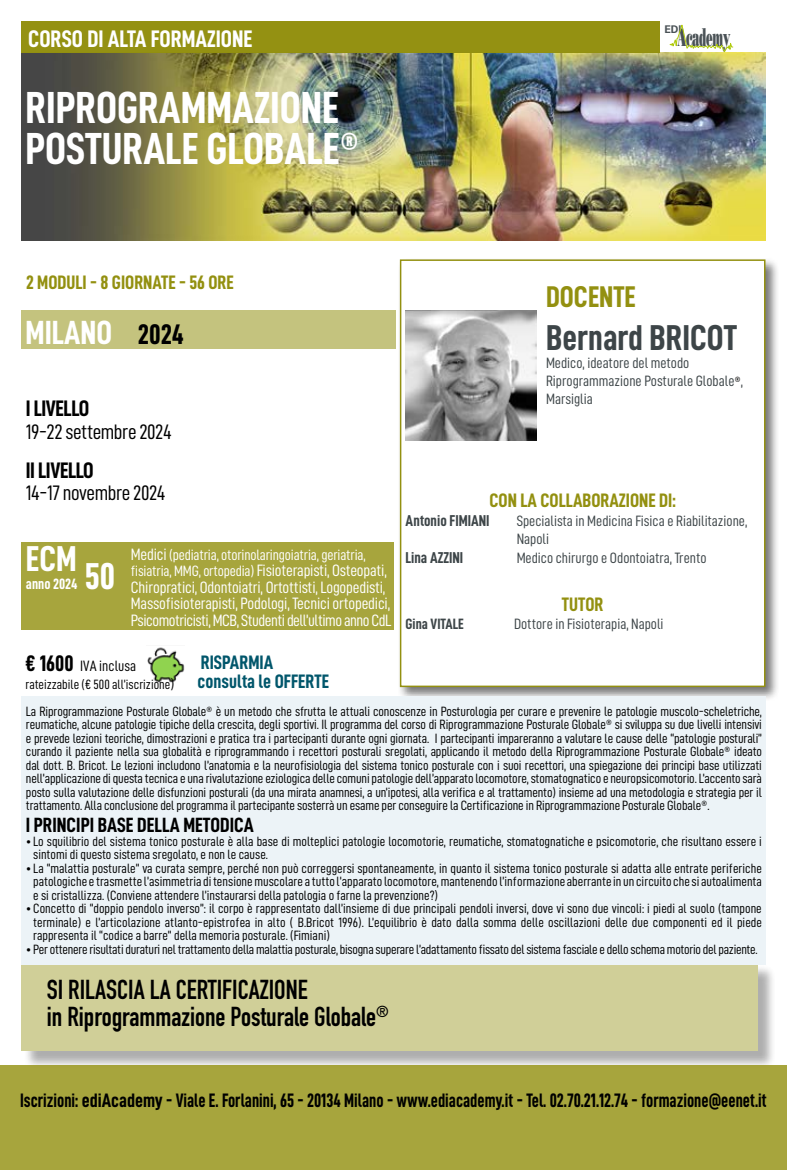
<style>
.page{position:relative;width:787px;height:1170px;background:#fff}
.page>*{position:absolute;margin:0;border:0;box-sizing:border-box;transform-origin:0 0}
.t1{font:45px/40.5px "D DIN Condensed Bold";color:#fff}
.t2{font:37.5px "D DIN Condensed Bold";color:#fff}
.t3{font:36px "D DIN Condensed Bold";color:#3d4548}
.t4{font:36px "D DIN Condensed Bold";color:#fff}
.t5{font:33.6px "D DIN Condensed Bold";color:#fff}
.t6{font:30px "D DIN Condensed Bold";color:#939010}
.t7{font:700 27px/27px "DIN Condensed";color:#000}
.t8{font:25.35px "Bodoni Std Poster";letter-spacing:-.03em;color:#4a5256;scale:.43 1}
.t9{font:24px "D DIN Condensed Bold";color:#fff}
.t10{font:22.5px "D DIN Condensed Bold";letter-spacing:-.02em;color:#000}
.t11{font:21px "D DIN Condensed";letter-spacing:-.02em;color:#000}
.t12{font:20.7px "D DIN Condensed Bold";color:#000}
.t13{font:19.5px "D DIN Condensed Bold";color:#000;scale:.9 1}
.t14{font:19.5px "D DIN Condensed Bold";color:#939010}
.t15{font:19.5px/19.5px "D DIN Condensed Bold";color:#00566b}
.t16{font:16.5px/16.5px "D DIN Condensed";letter-spacing:-.01em;color:#fff}
.t17{font:15.75px "D DIN Condensed Bold";color:#3d4548}
.t18{font:15px/18px "D DIN Condensed";color:#3d4548}
.t19{font:15px "D DIN Condensed";letter-spacing:-.01em;color:#fff}
.t20{font:15px "D DIN Condensed";color:#000}
.t21{font:15px "D DIN Condensed Bold";color:#3d4548}
.t22{font:15px "D DIN Condensed Bold";color:#fff}
.t23{font:13.5px/13.5px "D DIN Condensed";letter-spacing:-.01em;color:#000;text-align:justify}
.t24{font:700 10.65px "Univers LT Std";color:#4a5256}
.s1{font-size:28.35px;color:#000}
.s2{font-size:13.5px;color:#000}
.s3{font-size:16.5px}
.s4{font-size:15px}
.s5{font-family:"D DIN Condensed Bold";font-size:22.5px}
</style>
<div class="page">
<div style="left:24px;top:963px;width:752px;height:106px;background:#000;opacity:.75"></div>
<div style="left:21px;top:961px;width:736px;height:89px;background:#d0cf98"></div>
<img style="left:21px;top:52px;width:744px;height:188px">
<div style="left:21px;top:21px;width:638px;height:31px;background:#939010"></div>
<svg style="left:669px;top:24px;width:64px;height:28px"></svg>
<div style="left:22px;top:542px;width:372px;height:87px;background:#a7a53d"></div>
<div style="left:0;top:1064px;width:787px;height:105px;background:#a7a53d"></div>
<div style="left:21px;top:310px;width:374px;height:39px;background:#c4c37e"></div>
<img style="left:147px;top:647px;width:38px;height:36px">
<div style="left:397px;top:257px;width:382px;height:444px;background:#000;opacity:.53"></div>
<div style="left:400px;top:260px;width:364px;height:426px;background:#fff"></div>
<div style="left:400px;top:259px;width:365px;height:428px;border:2px solid #939010"></div>
<div style="left:22px;top:696px;width:744px;height:268px;background:#ecf3f7"></div>
<img style="left:405px;top:310px;width:132px;height:130px">
<p class="t24" style="left:664px;top:23px;width:19px">EDI</p>
<h3 class="t9" style="left:28px;top:25px;width:226px">CORSO DI ALTA FORMAZIONE</h3>
<h3 class="t8" style="left:677px;top:21px;width:126px">Academy</h3>
<h1 class="t1" style="left:26px;top:87px;width:335px">RIPROGRAMMAZIONE<br>POSTURALE GLOBALE®</h1>
<h3 class="t14" style="left:26px;top:272px;width:209px">2 MODULI - 8 GIORNATE - 56 ORE</h3>
<h3 class="t5" style="left:26px;top:313px;width:160px">MILANO <span class="s1">2024</span></h3>
<h3 class="t10" style="left:26px;top:396px;width:65px">I LIVELLO</h3>
<h3 class="t11" style="left:26px;top:420px;width:147px">19-22 settembre 2024</h3>
<h3 class="t10" style="left:26px;top:457px;width:69px">II LIVELLO</h3>
<h3 class="t11" style="left:26px;top:481px;width:141px">14-17 novembre 2024</h3>
<h3 class="t6" style="left:546px;top:280px;width:91px">DOCENTE</h3>
<h3 class="t3" style="left:546px;top:318px;width:192px">Bernard BRICOT</h3>
<p class="t18" style="left:546px;top:354px;width:198px">Medico, ideatore del metodo<br>Riprogrammazione Posturale Globale<span class="s2">®</span>,<br>Marsiglia</p>
<h3 class="t14" style="left:489px;top:489px;width:188px">CON LA COLLABORAZIONE DI:</h3>
<p class="t17" style="left:405px;top:511px;width:85px">Antonio FIMIANI</p>
<p class="t18" style="left:516px;top:511px;width:232px">Specialista in Medicina Fisica e Riabilitazione,<br>Napoli</p>
<p class="t17" style="left:405px;top:548px;width:59px">Lina AZZINI</p>
<p class="t18" style="left:516px;top:548px;width:191px">Medico chirurgo e Odontoiatra, Trento</p>
<h3 class="t14" style="left:562px;top:593px;width:43px">TUTOR</h3>
<p class="t21" style="left:405px;top:615px;width:60px">Gina VITALE</p>
<p class="t18" style="left:514px;top:614px;width:151px">Dottore in Fisioterapia, Napoli</p>
<h3 class="t4" style="left:26px;top:539px;width:52px">ECM</h3>
<p class="t22" style="left:26px;top:576px;width:53px">anno 2024</p>
<p class="t19" style="left:131px;top:546px;width:236px"><span class="s3">Medici</span> (pediatria, otorinolaringoiatria, geriatria,</p>
<p class="t16" style="left:131px;top:561px;width:262px"><span class="s4">fisiatria, MMG, ortopedia)</span> Fisioterapisti, Osteopati, Chiropratici, Odontoiatri, Ortottisti, Logopedisti, Massofisioterapisti, Podologi, Tecnici ortopedici, Psicomotricisti, MCB, Studenti dell’ultimo anno CdL</p>
<p class="t20" style="left:26px;top:658px;width:112px"><span class="s5">€ 1600</span> IVA inclusa</p>
<p class="t23" style="left:26px;top:671px;width:738px;line-height:26.4px">rateizzabile (€ 500 all’iscrizione<span class="s4">)<br></span>La Riprogrammazione Posturale Globale® è un metodo che sfrutta le attuali conoscenze in Posturologia per curare e prevenire le patologie muscolo-scheletriche,</p>
<p class="t23" style="left:26px;top:717px;width:737px">reumatiche, alcune patologie tipiche della crescita, degli sportivi. Il programma del corso di Riprogrammazione Posturale Globale® si sviluppa su due livelli intensivi e prevede lezioni teoriche, dimostrazioni e pratica tra i partecipanti durante ogni giornata. I partecipanti impareranno a valutare le cause delle “patologie posturali” curando il paziente nella sua globalità e riprogrammando i recettori posturali sregolati, applicando il metodo della Riprogrammazione Posturale Globale® ideato dal dott. B. Bricot. Le lezioni includono l’anatomia e la neurofisiologia del sistema tonico posturale con i suoi recettori, una spiegazione dei principi base utilizzati nell’applicazione di questa tecnica e una rivalutazione eziologica delle comuni patologie dell’apparato locomotore, stomatognatico e neuropsicomotorio. L’accento sarà posto sulla valutazione delle disfunzioni posturali (da una mirata anamnesi, a un’ipotesi, alla verifica e al trattamento) insieme ad una metodologia e strategia per il trattamento. Alla conclusione del programma il partecipante sosterrà un esame per conseguire la Certificazione in Riprogrammazione Posturale Globale®.</p>
<h3 class="t12" style="left:26px;top:813px;width:229px">I PRINCIPI BASE DELLA METODICA</h3>
<p class="t23" style="left:33px;top:834px;width:730px;text-indent:-7px">• Lo squilibrio del sistema tonico posturale è alla base di molteplici patologie locomotorie, reumatiche, stomatognatiche e psicomotorie, che risultano essere i sintomi di questo sistema sregolato, e non le cause.</p>
<p class="t23" style="left:33px;top:861px;width:730px;text-indent:-7px">• La “malattia posturale” va curata sempre, perché non può correggersi spontaneamente, in quanto il sistema tonico posturale si adatta alle entrate periferiche patologiche e trasmette l’asimmetria di tensione muscolare a tutto l’apparato locomotore, mantenendo l’informazione aberrante in un circuito che si autoalimenta e si cristallizza. (Conviene attendere l’instaurarsi della patologia o farne la prevenzione?)</p>
<p class="t23" style="left:33px;top:901px;width:730px;text-indent:-7px">• Concetto di “doppio pendolo inverso”: il corpo è rappresentato dall’insieme di due principali pendoli inversi, dove vi sono due vincoli: i piedi al suolo (tampone terminale) e l’articolazione atlanto-epistrofea in alto ( B.Bricot 1996). L’equilibrio è dato dalla somma delle oscillazioni delle due componenti ed il piede rappresenta il “codice a barre” della memoria posturale. (Fimiani)</p>
<p class="t23" style="left:26px;top:942px;width:733px">• Per ottenere risultati duraturi nel trattamento della malattia posturale, bisogna superare l’adattamento fissato del sistema fasciale e dello schema motorio del paziente.</p>
<h3 class="t7" style="left:47px;top:976px;width:343px">SI RILASCIA LA CERTIFICAZIONE<br>in Riprogrammazione Posturale Globale<sup>®</sup></h3>
<h2 class="t2" style="left:85px;top:556px;width:32px">50</h2>
<h3 class="t15" style="left:197px;top:652px;width:133px">RISPARMIA consulta le OFFERTE</h3>
<h3 class="t13" style="left:20px;top:1089px;width:831px">Iscrizioni: ediAcademy - Viale E. Forlanini, 65 - 20134 Milano - www.ediacademy.it - Tel. 02.70.21.12.74 - formazione@eenet.it</h3>
</div>
